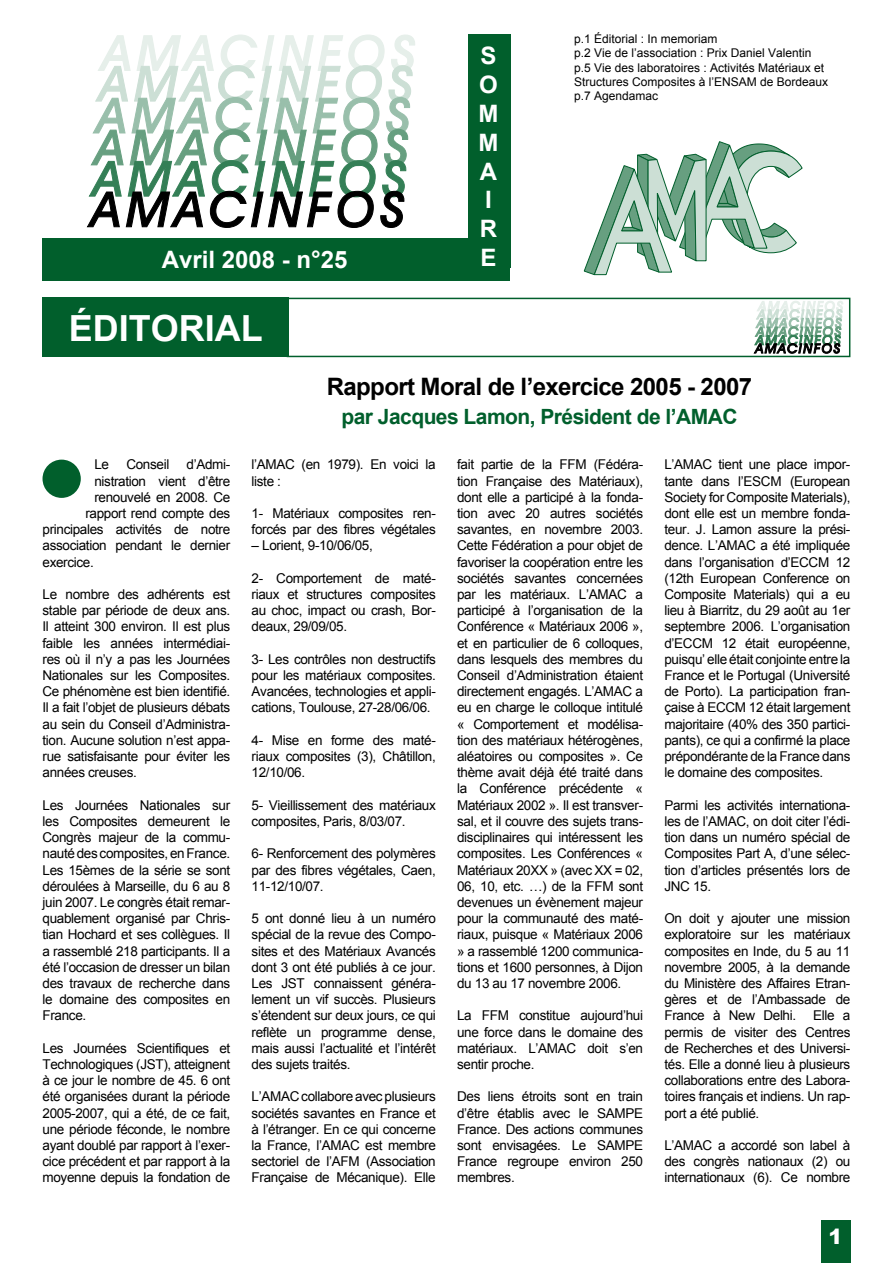
<style>
.page{position:relative;width:893px;height:1263px;background:#fff}
.page>*{position:absolute;margin:0;border:0;box-sizing:border-box;transform-origin:0 0}
.t1{font:700 36px "Arial";color:#fff}
.t2{font:700 24px "Arial";letter-spacing:-.025em;color:#000}
.t3{font:700 24px/28.8px "Arial";color:#fff}
.t4{font:700 21px "Arial";letter-spacing:-.025em;color:#015f2c}
.t5{font:900 21px "Arial";color:#fff}
.t6{font:13.5px/16.2px "Arial";letter-spacing:-.025em;color:#000;text-align:justify}
.t7{font:12px/14.4px "Arial";color:#000}
</style>
<div class="page">
<div style="left:287px;top:298px;width:563px;height:59px;border:2px solid #015f2c"></div>
<svg style="left:87px;top:35px;width:328px;height:193px"></svg>
<svg style="left:584px;top:141px;width:218px;height:134px"></svg>
<div style="left:43px;top:238px;width:467px;height:43px;background:#015f2c"></div>
<div style="left:468px;top:34px;width:42px;height:234px;background:#015f2c"></div>
<div style="left:43px;top:298px;width:246px;height:59px;background:#015f2c"></div>
<svg style="left:754px;top:301px;width:89px;height:52px"></svg>
<div style="left:43px;top:460px;width:38px;height:38px;background:#015f2c;border-radius:50%"></div>
<div style="left:821px;top:1220px;width:29px;height:43px;background:#015f2c"></div>
<h2 class="t3" style="left:162px;top:246px;width:187px">Avril 2008 - n°25</h2>
<h1 class="t1" style="left:69px;top:304px;width:196px">ÉDITORIAL</h1>
<h2 class="t3" style="left:478px;top:42px;width:21px">S<br>O<br>M<br>M<br>A<br>I<br>R<br>E</h2>
<p class="t7" style="left:574px;top:31px;width:256px">p.1 Éditorial : In memoriam<br>p.2 Vie de l’association : Prix Daniel Valentin p.5 Vie des laboratoires : Activités Matériaux et Structures Composites à l’ENSAM de Bordeaux p.7 Agendamac</p>
<p class="t6" style="left:94px;top:457px;width:16px">Le</p>
<p class="t6" style="left:126px;top:457px;width:44px">Conseil</p>
<p class="t6" style="left:187px;top:457px;width:45px">d’Admi-</p>
<p class="t6" style="left:94px;top:473px;width:137px">nistration vient d’être</p>
<p class="t6" style="left:94px;top:489px;width:137px">renouvelé en 2008. Ce</p>
<p class="t6" style="left:85px;top:505px;width:146px">rapport rend compte des</p>
<p class="t6" style="left:43px;top:521px;width:189px">principales activités de notre</p>
<p class="t6" style="left:43px;top:538px;width:189px">association pendant le dernier</p>
<p class="t6" style="left:43px;top:554px;width:53px">exercice.</p>
<p class="t6" style="left:43px;top:586px;width:189px">Le nombre des adhérents est stable par période de deux ans.<br>Il atteint 300 environ. Il est plus faible les années intermédiai&shy;res où il n’y a pas les Journées Nationales sur les Composites.<br>Ce phénomène est bien identifié.<br>Il a fait l’objet de plusieurs débats au sein du Conseil d’Administra&shy;tion. Aucune solution n’est appa&shy;rue satisfaisante pour éviter les années creuses.</p>
<p class="t6" style="left:43px;top:797px;width:189px">Les Journées Nationales sur les Composites demeurent le Congrès majeur de la commu&shy;nauté des composites, en France.<br>Les 15èmes de la série se sont déroulées à Marseille, du 6 au 8 juin 2007. Le congrès était remar&shy;quablement organisé par Chris&shy;tian Hochard et ses collègues. Il a rassemblé 218 participants. Il a été l’occasion de dresser un bilan des travaux de recherche dans le domaine des composites en France.</p>
<p class="t6" style="left:43px;top:1040px;width:189px">Les Journées Scientifiques et Technologiques (JST), atteignent à ce jour le nombre de 45. 6 ont été organisées durant la période 2005-2007, qui a été, de ce fait, une période féconde, le nombre ayant doublé par rapport à l’exer&shy;cice précédent et par rapport à la moyenne depuis la fondation de</p>
<h2 class="t2" style="left:327px;top:371px;width:427px">Rapport Moral de l’exercice 2005 - 2007</h2>
<h3 class="t4" style="left:341px;top:402px;width:398px">par Jacques Lamon, Président de l’AMAC</h3>
<p class="t6" style="left:252px;top:457px;width:186px">l’AMAC (en 1979). En voici la liste :</p>
<p class="t6" style="left:252px;top:505px;width:186px">1- Matériaux composites ren&shy;forcés par des fibres végétales</p>
<p class="t6" style="left:252px;top:538px;width:123px">– Lorient, 9-10/06/05,</p>
<p class="t6" style="left:252px;top:570px;width:186px">2- Comportement de maté&shy;riaux et structures composites au choc, impact ou crash, Bor&shy;deaux, 29/09/05.</p>
<p class="t6" style="left:252px;top:651px;width:186px">3- Les contrôles non destructifs pour les matériaux composites.<br>Avancées, technologies et appli&shy;cations, Toulouse, 27-28/06/06.</p>
<p class="t6" style="left:252px;top:732px;width:186px">4- Mise en forme des maté&shy;riaux composites (3), Châtillon, 12/10/06.</p>
<p class="t6" style="left:252px;top:797px;width:186px">5- Vieillissement des matériaux composites, Paris, 8/03/07.</p>
<p class="t6" style="left:252px;top:845px;width:186px">6- Renforcement des polymères par des fibres végétales, Caen, 11-12/10/07.</p>
<p class="t6" style="left:252px;top:910px;width:186px">5 ont donné lieu à un numéro spécial de la revue des Compo&shy;sites et des Matériaux Avancés dont 3 ont été publiés à ce jour.<br>Les JST connaissent généra&shy;lement un vif succès. Plusieurs s’étendent sur deux jours, ce qui reflète un programme dense, mais aussi l’actualité et l’intérêt des sujets traités.</p>
<p class="t6" style="left:252px;top:1088px;width:186px">L’AMAC collabore avec plusieurs sociétés savantes en France et à l’étranger. En ce qui concerne la France, l’AMAC est membre sectoriel de l’AFM (Association Française de Mécanique). Elle</p>
<p class="t6" style="left:457px;top:457px;width:188px">fait partie de la FFM (Fédéra&shy;tion Française des Matériaux), dont elle a participé à la fonda&shy;tion avec 20 autres sociétés savantes, en novembre 2003.<br>Cette Fédération a pour objet de favoriser la coopération entre les sociétés savantes concernées par les matériaux. L’AMAC a participé à l’organisation de la Conférence « Matériaux 2006 », et en particulier de 6 colloques, dans lesquels des membres du Conseil d’Administration étaient directement engagés. L’AMAC a eu en charge le colloque intitulé « Comportement et modélisa&shy;tion des matériaux hétérogènes, aléatoires ou composites ». Ce thème avait déjà été traité dans la Conférence précédente « Matériaux 2002 ». Il est transver&shy;sal, et il couvre des sujets trans&shy;disciplinaires qui intéressent les composites. Les Conférences « Matériaux 20XX » (avec XX = 02, 06, 10, etc. …) de la FFM sont devenues un évènement majeur pour la communauté des maté&shy;riaux, puisque « Matériaux 2006 » a rassemblé 1200 communica&shy;tions et 1600 personnes, à Dijon du 13 au 17 novembre 2006.</p>
<p class="t6" style="left:457px;top:1007px;width:188px">La FFM constitue aujourd’hui une force dans le domaine des matériaux. L’AMAC doit s’en sentir proche.</p>
<p class="t6" style="left:457px;top:1088px;width:188px">Des liens étroits sont en train d’être établis avec le SAMPE France. Des actions communes sont envisagées. Le SAMPE France regroupe environ 250 membres.</p>
<p class="t6" style="left:664px;top:457px;width:188px">L’AMAC tient une place impor&shy;tante dans l’ESCM (European Society for Composite Materials), dont elle est un membre fonda&shy;teur. J. Lamon assure la prési&shy;dence. L’AMAC a été impliquée dans l’organisation d’ECCM 12 (12th European Conference on Composite Materials) qui a eu lieu à Biarritz, du 29 août au 1er septembre 2006. L’organisation d’ECCM 12 était européenne, puisqu’ elle était conjointe entre la France et le Portugal (Université de Porto). La participation fran&shy;çaise à ECCM 12 était largement majoritaire (40% des 350 partici&shy;pants), ce qui a confirmé la place prépondérante de la France dans le domaine des composites.</p>
<p class="t6" style="left:664px;top:797px;width:188px">Parmi les activités internationa&shy;les de l’AMAC, on doit citer l’édi&shy;tion dans un numéro spécial de Composites Part A, d’une sélec&shy;tion d’articles présentés lors de JNC 15.</p>
<p class="t6" style="left:664px;top:910px;width:188px">On doit y ajouter une mission exploratoire sur les matériaux composites en Inde, du 5 au 11 novembre 2005, à la demande du Ministère des Affaires Etran&shy;gères et de l’Ambassade de France à New Delhi.</p>
<p class="t6" style="left:664px;top:1007px;width:188px;text-indent:149px">Elle a permis de visiter des Centres de Recherches et des Universi&shy;tés. Elle a donné lieu à plusieurs collaborations entre des Labora&shy;toires français et indiens. Un rap&shy;port a été publié.</p>
<p class="t6" style="left:664px;top:1137px;width:187px">L’AMAC a accordé son label à des congrès nationaux (2) ou internationaux (6). Ce nombre</p>
<h3 class="t5" style="left:829px;top:1221px;width:16px">1</h3>
</div>
